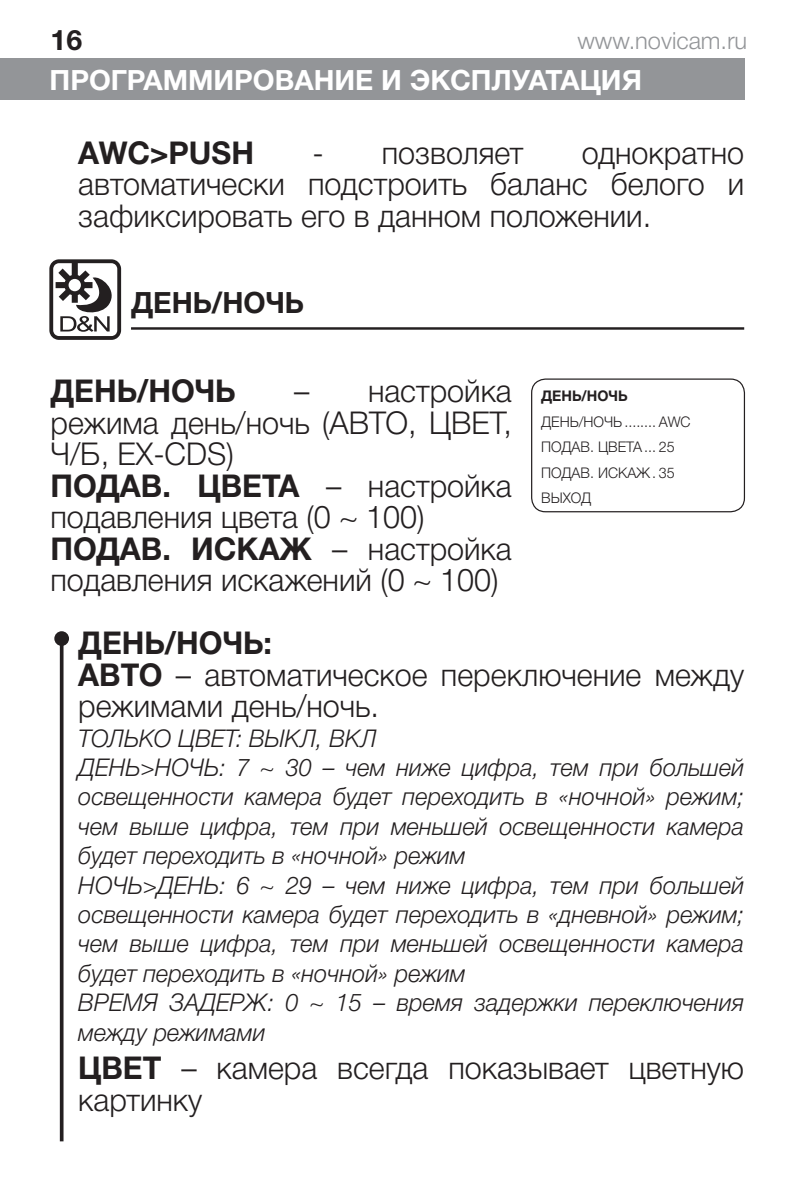
<style>
.page{position:relative;width:794px;height:1191px;background:#fff}
.page>*{position:absolute;margin:0;border:0;box-sizing:border-box;transform-origin:0 0}
.t1{font:31.5px/31.5px "Helvetica 4 Light";color:#231f20;text-align:justify}
.t2{font:31.5px "Helvetica 7 Bold";color:#231f20}
.t3{font:29.4px "Helvetica 7 Bold";color:#231f20}
.t4{font:28.35px "Helvetica 7 Bold";color:#231f20}
.t5{font:28px "Helvetica 7 Bold";color:#fff}
.t6{font:24.5px/29.4px "Helvetica 4 Light Italic";color:#231f20}
.t7{font:23.8px "Helvetica 4 Light";color:#939598}
.t8{font:14.7px/25.6px "Helvetica 4 Light";color:#231f20}
.t9{font:14.7px "Helvetica 7 Bold";color:#231f20}
.s1{font-family:"Helvetica 4 Light"}
.s2{font-family:"Helvetica 7 Bold"}
</style>
<div class="page">
<div style="left:0;top:59px;width:744px;height:41px;background:#939598"></div>
<svg style="left:49px;top:259px;width:72px;height:81px"></svg>
<hr style="left:60px;top:638px;width:3px;height:503px;background:#231f20">
<div style="left:54px;top:631px;width:15px;height:15px;background:#231f20;border-radius:50%"></div>
<div style="left:531px;top:378px;width:214px;height:134px;border:1px solid #231f20;border-radius:14px"></div>
<hr style="left:131px;top:327px;width:613px;height:3px;background:#231f20">
<p class="t4" style="left:51px;top:24px;width:33px">16</p>
<p class="t7" style="left:577px;top:27px;width:171px">www.novicam.ru</p>
<p class="t5" style="left:50px;top:65px;width:594px">ПРОГРАММИРОВАНИЕ И ЭКСПЛУАТАЦИЯ</p>
<p class="t2" style="left:78px;top:135px;width:177px">AWC&gt;PUSH</p>
<p class="t1" style="left:312px;top:137px;width:213px">- позволяет</p>
<p class="t1" style="left:78px;top:137px;width:667px;text-indent:503px">однократно автоматически подстроить баланс белого и зафиксировать его в данном положении.</p>
<p class="t3" style="left:131px;top:287px;width:174px">ДЕНЬ/НОЧЬ</p>
<p class="t2" style="left:51px;top:373px;width:187px">ДЕНЬ/НОЧЬ</p>
<p class="t1" style="left:51px;top:375px;width:463px;text-indent:244px">– настройка режима день/ночь (АВТО, ЦВЕТ, Ч/Б, EX-CDS)</p>
<p class="t2" style="left:51px;top:468px;width:463px">ПОДАВ. ЦВЕТА <span class="s1">– настройка</span></p>
<p class="t1" style="left:51px;top:501px;width:375px">подавления цвета (0 ~ 100)</p>
<p class="t2" style="left:51px;top:531px;width:463px">ПОДАВ. ИСКАЖ <span class="s1">– настройка</span></p>
<p class="t1" style="left:51px;top:564px;width:449px">подавления искажений (0 ~ 100)</p>
<p class="t2" style="left:78px;top:625px;width:195px">ДЕНЬ/НОЧЬ:</p>
<p class="t1" style="left:78px;top:659px;width:667px"><span class="s2">АВТО</span> – автоматическое переключение между режимами день/ночь.</p>
<p class="t6" style="left:78px;top:723px;width:667px">ТОЛЬКО ЦВЕТ: ВЫКЛ, ВКЛ<br>ДЕНЬ&gt;НОЧЬ: 7 ~ 30 – чем ниже цифра, тем при большей освещенности камера будет переходить в «ночной» режим; чем выше цифра, тем при меньшей освещенности камера будет переходить в «ночной» режим<br>НОЧЬ&gt;ДЕНЬ: 6 ~ 29 – чем ниже цифра, тем при большей освещенности камера будет переходить в «дневной» режим; чем выше цифра, тем при меньшей освещенности камера будет переходить в «ночной» режим<br>ВРЕМЯ ЗАДЕРЖ: 0 ~ 15 – время задержки переключения между режимами</p>
<p class="t1" style="left:78px;top:1052px;width:667px"><span class="s2">ЦВЕТ</span> – камера всегда показывает цветную картинку</p>
<p class="t9" style="left:541px;top:388px;width:88px">ДЕНЬ/НОЧЬ</p>
<p class="t8" style="left:541px;top:409px;width:151px">ДЕНЬ/НОЧЬ ........ AWC<br>ПОДАВ. ЦВЕТА ... 25<br>ПОДАВ. ИСКАЖ . 35<br>ВЫХОД</p>
</div>
